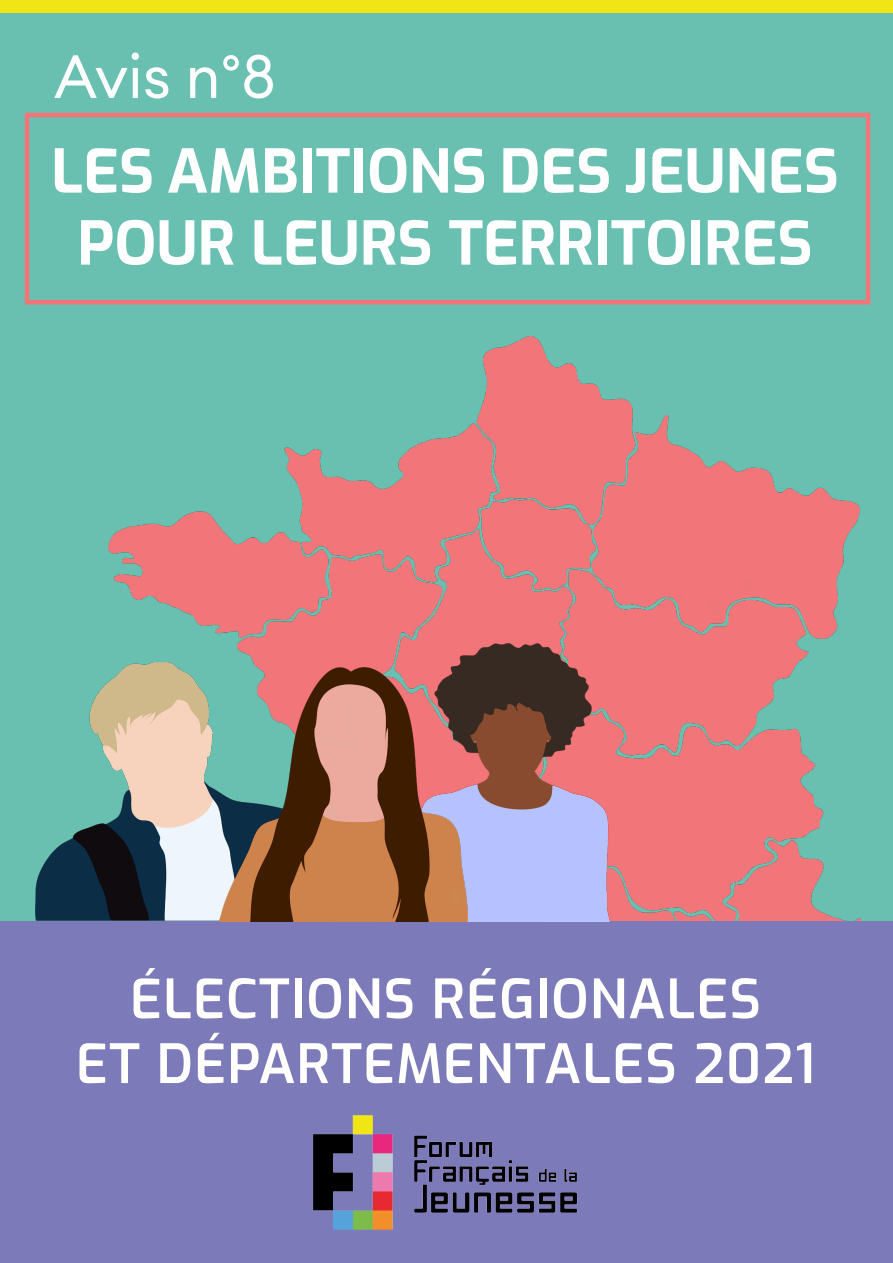
<style>
.page{position:relative;width:893px;height:1263px;background:#69c0b0}
.page>*{position:absolute;margin:0;border:0;box-sizing:border-box;transform-origin:0 0}
.t1{font:700 60px/72px "Exo";color:#fff;text-align:center}
.t2{font:60px "Euclid Circular A";color:#fff}
.t3{font:600 54px/64.8px "Exo";letter-spacing:.02em;color:#fff;text-align:center}
</style>
<div class="page">
<img style="left:108px;top:337px;width:752px;height:584px">
<div style="left:0;top:921px;width:893px;height:342px;background:#7c7ab9"></div>
<div style="left:0;top:0;width:893px;height:13px;background:#f1e615"></div>
<img style="left:35px;top:663px;width:320px;height:259px">
<img style="left:421px;top:643px;width:188px;height:278px">
<img style="left:219px;top:667px;width:249px;height:254px">
<img style="left:313px;top:1115px;width:265px;height:115px">
<div style="left:25px;top:113px;width:845px;height:191px;border:4px solid #f17579"></div>
<p class="t2" style="left:54px;top:38px;width:223px">Avis n°8</p>
<p class="t1" style="left:51px;top:132px;width:789px">LES AMBITIONS DES JEUNES<br>POUR LEURS TERRITOIRES</p>
<p class="t3" style="left:76px;top:964px;width:741px">ÉLECTIONS RÉGIONALES<br>ET DÉPARTEMENTALES 2021</p>
</div>
